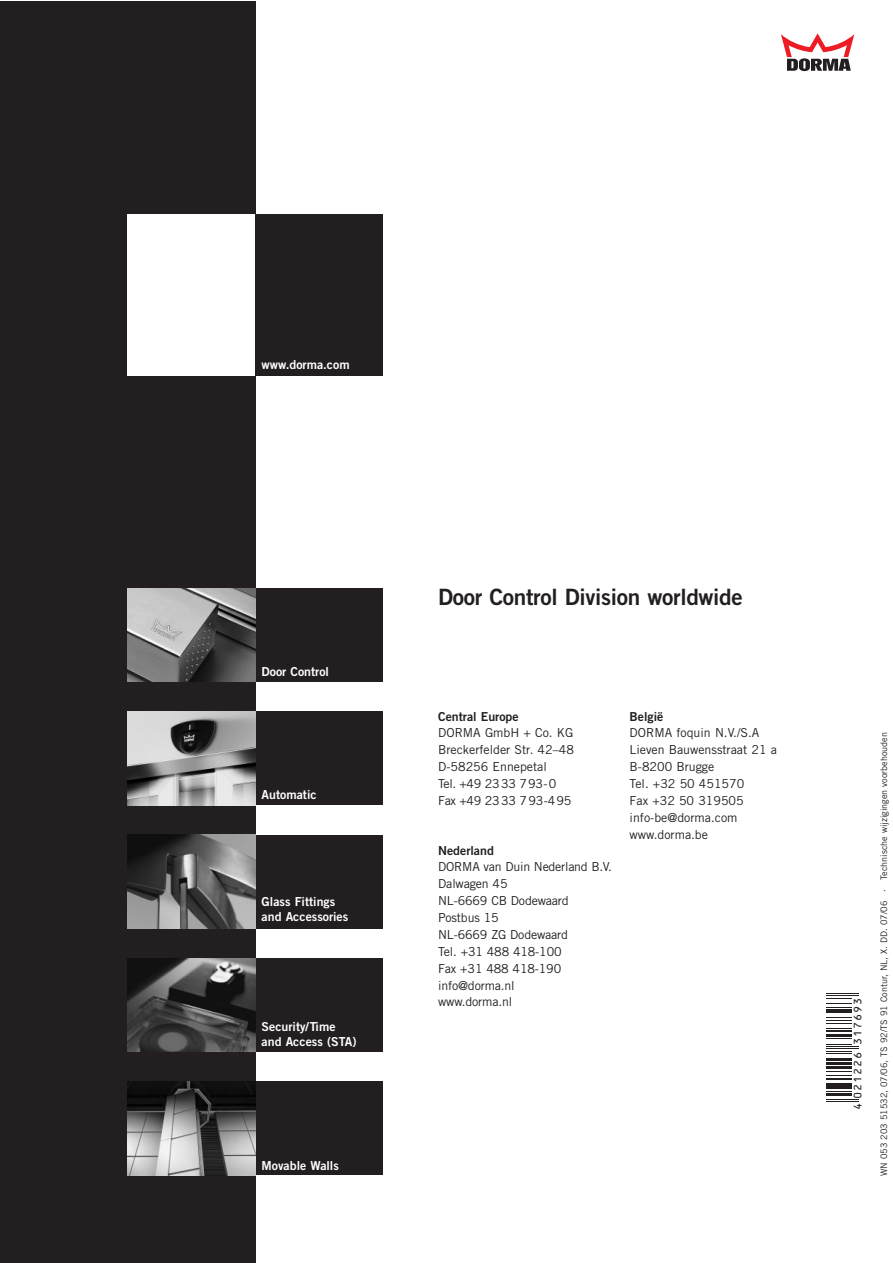
<style>
.page{position:relative;width:893px;height:1263px;background:#fff}
.page>*{position:absolute;margin:0;border:0;box-sizing:border-box;transform-origin:0 0}
.t1{font:22.5px "Trade Gothic Bold Two";letter-spacing:-.01em;color:#231f20}
.t2{font:12.3px/16.8px "Trade Gothic";color:#231f20}
.t3{font:12.3px/14.9px "Trade Gothic Bold Two";color:#fff}
.t4{font:12.3px "Trade Gothic Bold Two";color:#231f20}
.t5{font:12px "OCRB10 Pitch BT";letter-spacing:.055em;color:#231f20}
.t6{font:9px "Trade Gothic";color:#231f20}
</style>
<div class="page">
<svg style="left:781px;top:33px;width:73px;height:38px"></svg>
<hr style="left:826px;top:1101px;width:33px;height:1px;background:#231f20">
<hr style="left:826px;top:1099px;width:33px;height:1px;background:#231f20">
<hr style="left:826px;top:1093px;width:26px;height:2px;background:#231f20">
<svg style="left:826px;top:1091px;width:26px;height:1px"></svg>
<hr style="left:826px;top:1086px;width:26px;height:3px;background:#231f20">
<hr style="left:826px;top:1083px;width:26px;height:2px;background:#231f20">
<hr style="left:826px;top:1078px;width:26px;height:2px;background:#231f20">
<svg style="left:826px;top:1075px;width:26px;height:1px"></svg>
<hr style="left:826px;top:1067px;width:26px;height:2px;background:#231f20">
<hr style="left:826px;top:1062px;width:26px;height:2px;background:#231f20">
<hr style="left:826px;top:1059px;width:26px;height:2px;background:#231f20">
<svg style="left:826px;top:1051px;width:26px;height:3px"></svg>
<hr style="left:826px;top:1048px;width:33px;height:1px;background:#231f20">
<hr style="left:826px;top:1046px;width:33px;height:1px;background:#231f20">
<svg style="left:826px;top:1038px;width:26px;height:7px"></svg>
<hr style="left:826px;top:1035px;width:26px;height:2px;background:#231f20">
<hr style="left:826px;top:1030px;width:26px;height:2px;background:#231f20">
<svg style="left:826px;top:1017px;width:26px;height:12px"></svg>
<hr style="left:826px;top:1009px;width:26px;height:3px;background:#231f20">
<svg style="left:826px;top:998px;width:26px;height:10px"></svg>
<hr style="left:826px;top:996px;width:33px;height:1px;background:#231f20">
<hr style="left:826px;top:993px;width:33px;height:1px;background:#231f20">
<div style="left:0;top:2px;width:255px;height:1261px;background:#231f20"></div>
<div style="left:128px;top:214px;width:127px;height:162px;background:#fff"></div>
<div style="left:255px;top:588px;width:128px;height:94px;background:#231f20"></div>
<div style="left:255px;top:214px;width:128px;height:162px;background:#231f20"></div>
<div style="left:255px;top:712px;width:128px;height:93px;background:#231f20"></div>
<div style="left:255px;top:835px;width:128px;height:93px;background:#231f20"></div>
<div style="left:255px;top:958px;width:128px;height:94px;background:#231f20"></div>
<div style="left:255px;top:1082px;width:128px;height:93px;background:#231f20"></div>
<img style="left:128px;top:588px;width:127px;height:94px">
<img style="left:128px;top:712px;width:127px;height:93px">
<img style="left:128px;top:835px;width:127px;height:93px">
<img style="left:128px;top:958px;width:127px;height:94px">
<img style="left:128px;top:1082px;width:127px;height:93px">
<p class="t3" style="left:261px;top:357px;width:89px">www.dorma.com</p>
<p class="t3" style="left:261px;top:664px;width:69px">Door Control</p>
<p class="t3" style="left:261px;top:787px;width:56px">Automatic</p>
<p class="t3" style="left:261px;top:894px;width:88px">Glass Fittings and Accessories</p>
<p class="t3" style="left:261px;top:1019px;width:96px">Security/Time and Access (STA)</p>
<p class="t3" style="left:261px;top:1157px;width:79px">Movable Walls</p>
<h1 class="t1" style="left:438px;top:583px;width:306px">Door Control Division worldwide</h1>
<p class="t4" style="left:438px;top:708px;width:82px">Central Europe</p>
<p class="t2" style="left:438px;top:724px;width:137px">DORMA GmbH + Co. KG<br>Breckerfelder Str. 42–48<br>D-58256 Ennepetal<br>Tel. +49 2333 793-0<br>Fax +49 2333 793-495</p>
<p class="t4" style="left:438px;top:843px;width:57px">Nederland</p>
<p class="t2" style="left:438px;top:859px;width:175px">DORMA van Duin Nederland B.V.<br>Dalwagen 45<br>NL-6669 CB Dodewaard<br>Postbus 15<br>NL-6669 ZG Dodewaard<br>Tel. +31 488 418-100<br>Fax +31 488 418-190 info@dorma.nl<br>www.dorma.nl</p>
<p class="t4" style="left:629px;top:708px;width:35px">België</p>
<p class="t2" style="left:629px;top:724px;width:149px">DORMA foquin N.V./S.A<br>Lieven Bauwensstraat 21 a<br>B-8200 Brugge<br>Tel. +32 50 451570<br>Fax +32 50 319505 info-be@dorma.com www.dorma.be</p>
<p class="t5" style="left:852px;top:1110px;width:114px;rotate:-90deg">4 021226 317693</p>
<p class="t6" style="left:878px;top:1176px;width:446px;rotate:-90deg">WN 053 203 51532, 07/06, TS 92/TS 91 Contur, NL, X. DD. 07/06 · Technische wijzigingen voorbehouden</p>
</div>
